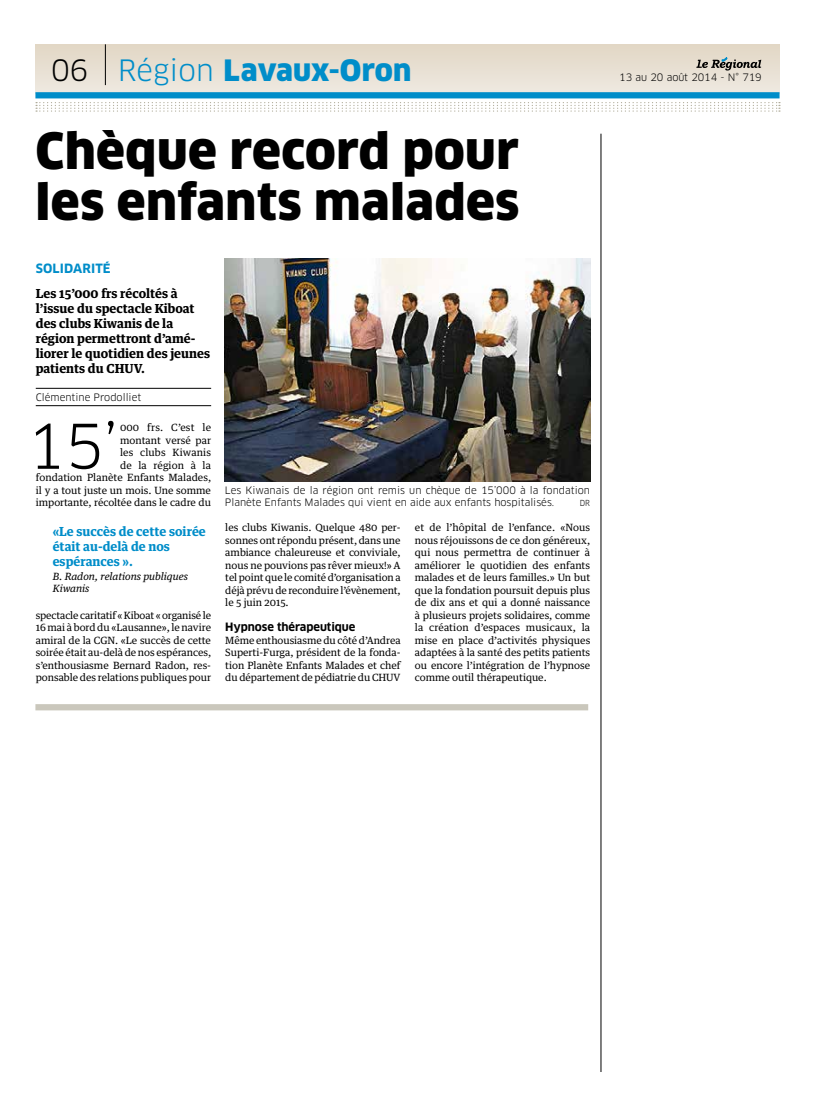
<style>
.page{position:relative;width:815px;height:1117px;background:#fff}
.page>*{position:absolute;margin:0;border:0;box-sizing:border-box;transform-origin:0 0}
.t1{font:60px "Clan OT";color:#000}
.t2{font:900 48.75px/51.2px "Clan OT";letter-spacing:.01em;color:#000}
.t3{font:900 28.75px "Clan OT";letter-spacing:.005em;color:#008dc9}
.t4{font:700 12.5px/15px "Guardian Text Egyp";color:#000}
.t5{font:700 12.5px/15px "Guardian Text Egyp";color:#008dc9}
.t6{font:700 12.5px "Clan OT";letter-spacing:.01em;color:#008dc9}
.t7{font:700 11.25px "Clan OT";letter-spacing:-.005em;color:#000}
.t8{font:10px/12.5px "Guardian Text Egyp";letter-spacing:-.005em;color:#000;text-align:justify}
.t9{font:10px/12.5px "Clan OT";color:#000}
.t10{font:italic 10px/12.5px "Guardian Text Egyp";color:#000}
.t11{font:8.12px "Clan OT";color:#000;scale:.9 1}
.s1{font-weight:400;color:#000}
.s2{font-weight:400}
</style>
<div class="page">
<div style="left:35px;top:44px;width:745px;height:50px;background:linear-gradient(to right,#e8e0d2,#e8e0d3)"></div>
<hr style="left:105px;top:44px;width:1px;height:41px;background:#000">
<div style="left:35px;top:92px;width:745px;height:6px;background:#008dc9"></div>
<svg style="left:696px;top:58px;width:65px;height:12px"></svg>
<svg style="left:36px;top:102px;width:744px;height:10px"></svg>
<hr style="left:601px;top:134px;width:1px;height:937px;background:#000">
<hr style="left:36px;top:405px;width:175px;height:1px;background:#000">
<hr style="left:36px;top:388px;width:175px;height:1px;background:#000">
<div style="left:35px;top:704px;width:553px;height:6px;background:#cac7bc"></div>
<img style="left:225px;top:259px;width:365px;height:222px">
<h3 class="t3" style="left:51px;top:53px;width:362px"><span class="s1">06</span> <span class="s2">Région</span> Lavaux-Oron</h3>
<h2 class="t2" style="left:35px;top:125px;width:486px">Chèque record pour les enfants malades</h2>
<p class="t6" style="left:36px;top:260px;width:76px">SOLIDARITÉ</p>
<p class="t4" style="left:36px;top:284px;width:176px">Les 15’000 frs récoltés à l’issue du spectacle Kiboat des clubs Kiwanis de la région permettront d’amé&shy;liorer le quotidien des jeunes patients du CHUV.</p>
<p class="t9" style="left:36px;top:390px;width:107px">Clémentine Prodolliet</p>
<h1 class="t1" style="left:26px;top:411px;width:93px">15’</h1>
<p class="t8" style="left:36px;top:420px;width:177px;text-align:right">000 frs. C’est le<br>montant versé par<br>les clubs Kiwanis<br>de la région à la<br>fondation Planète Enfants Malades, il y a tout juste un mois. Une somme importante, récoltée dans le cadre du</p>
<p class="t5" style="left:53px;top:522px;width:155px">«Le succès de cette soirée était au-delà de nos espérances ».</p>
<p class="t10" style="left:53px;top:569px;width:137px">B. Radon, relations publiques<br>Kiwanis</p>
<p class="t8" style="left:36px;top:608px;width:177px">spectacle caritatif « Kiboat « organisé le 16 mai à bord du «Lausanne», le navire amiral de la CGN. «Le succès de cette soirée était au-delà de nos espérances, s’enthousiasme Bernard Radon, res&shy;ponsable des relations publiques pour</p>
<p class="t9" style="left:225px;top:484px;width:367px">Les Kiwanais de la région ont remis un chèque de 15’000 à la fondation<br>Planète Enfants Malades qui vient en aide aux enfants hospitalisés.</p>
<p class="t11" style="left:580px;top:498px;width:13px">DR</p>
<p class="t8" style="left:225px;top:520px;width:177px">les clubs Kiwanis. Quelque 480 per&shy;sonnes ont répondu présent, dans une ambiance chaleureuse et conviviale, nous ne pouvions pas rêver mieux!» A tel point que le comité d’organisation a déjà prévu de reconduire l’évènement, le 5 juin 2015.</p>
<p class="t7" style="left:225px;top:620px;width:132px">Hypnose thérapeutique</p>
<p class="t8" style="left:225px;top:633px;width:177px">Même enthousiasme du côté d’Andrea Superti-Furga, président de la fonda&shy;tion Planète Enfants Malades et chef du département de pédiatrie du CHUV</p>
<p class="t8" style="left:415px;top:520px;width:177px">et de l’hôpital de l’enfance. «Nous nous réjouissons de ce don généreux, qui nous permettra de continuer à améliorer le quotidien des enfants malades et de leurs familles.» Un but que la fondation poursuit depuis plus de dix ans et qui a donné naissance à plusieurs projets solidaires, comme la création d’espaces musicaux, la mise en place d’activités physiques adaptées à la santé des petits patients ou encore l’intégration de l’hypnose comme outil thérapeutique.</p>
<p class="t9" style="left:619px;top:71px;width:144px">13 au 20 août 2014 - N° 719</p>
</div>
